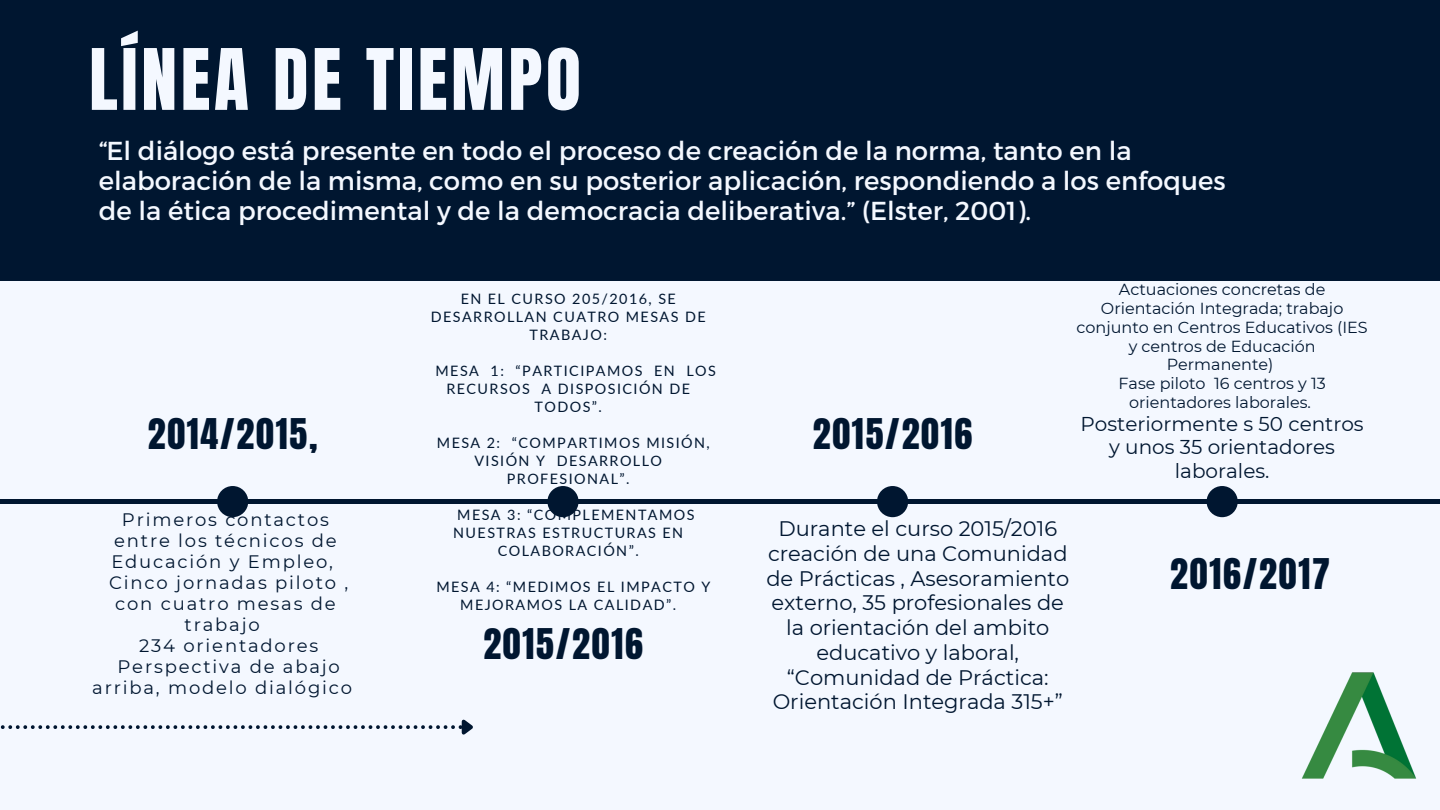
<style>
.page{position:relative;width:1440px;height:810px;background:#f4f8ff}
.page>*{position:absolute;margin:0;border:0;box-sizing:border-box;transform-origin:0 0}
.t1{font:72px "Anton";letter-spacing:.05em;color:#f4f8ff}
.t2{font:36px "Anton";letter-spacing:.05em;color:#001630}
.t3{font:26px/30px "Montserrat";color:#f4f8ff}
.t4{font:21px/24.8px "Montserrat";color:#001630;text-align:center}
.t5{font:20px/23.2px "Montserrat";color:#001630;text-align:center}
.t6{font:18px "Montserrat";letter-spacing:.1em;color:#001630}
.t7{font:16px/18.8px "Montserrat";color:#001630;text-align:center}
.t8{font:14.4px/18px "Lato";letter-spacing:.1em;color:#001630;text-align:center}
</style>
<div class="page">
<hr style="left:0;top:500px;width:1440px;height:4px;background:#001630">
<div style="left:547px;top:486px;width:32px;height:31px;background:#001630;border-radius:50%"></div>
<div style="left:877px;top:486px;width:31px;height:31px;background:#001630;border-radius:50%"></div>
<div style="left:1207px;top:486px;width:31px;height:31px;background:#001630;border-radius:50%"></div>
<div style="left:217px;top:486px;width:31px;height:31px;background:#001630;border-radius:50%"></div>
<div style="left:0;top:0;width:1440px;height:281px;background:#001630"></div>
<svg style="left:0;top:719px;width:473px;height:16px"></svg>
<img style="left:1301px;top:672px;width:116px;height:107px">
<h1 class="t1" style="left:89px;top:28px;width:493px">LÍNEA DE TIEMPO</h1>
<p class="t3" style="left:99px;top:134px;width:1128px">“El diálogo está presente en todo el proceso de creación de la norma, tanto en la elaboración de la misma, como en su posterior aplicación, respondiendo a los enfoques de la ética procedimental y de la democracia deliberativa.” (Elster, 2001).</p>
<p class="t8" style="left:431px;top:289px;width:276px">EN EL CURSO 205/2016, SE<br>DESARROLLAN CUATRO MESAS DE<br>TRABAJO:</p>
<p class="t8" style="left:436px;top:361px;width:282px">MESA 1: “PARTICIPAMOS EN LOS</p>
<p class="t8" style="left:446px;top:379px;width:245px">RECURSOS A DISPOSICIÓN DE</p>
<p class="t8" style="left:535px;top:397px;width:69px">TODOS”.</p>
<p class="t8" style="left:437px;top:433px;width:274px">MESA 2: “COMPARTIMOS MISIÓN,</p>
<p class="t8" style="left:474px;top:451px;width:189px">VISIÓN Y DESARROLLO</p>
<p class="t8" style="left:507px;top:469px;width:124px">PROFESIONAL”.</p>
<p class="t8" style="left:457px;top:505px;width:239px">MESA 3: “COMPLEMENTAMOS</p>
<p class="t8" style="left:453px;top:523px;width:232px">NUESTRAS ESTRUCTURAS EN</p>
<p class="t8" style="left:498px;top:541px;width:143px">COLABORACIÓN”.</p>
<p class="t8" style="left:460px;top:577px;width:252px;text-align:left;text-indent:-24px">MESA 4: “MEDIMOS EL IMPACTO Y<br>MEJORAMOS LA CALIDAD”.</p>
<h2 class="t2" style="left:148px;top:408px;width:171px">2014/2015,</h2>
<h2 class="t2" style="left:813px;top:408px;width:161px">2015/2016</h2>
<p class="t6" style="left:122px;top:508px;width:209px">Primeros contactos</p>
<p class="t6" style="left:114px;top:529px;width:224px">entre los técnicos de</p>
<p class="t6" style="left:111px;top:550px;width:223px">Educación y Empleo,</p>
<p class="t6" style="left:109px;top:571px;width:241px">Cinco jornadas piloto ,</p>
<p class="t6" style="left:115px;top:592px;width:222px">con cuatro mesas de</p>
<p class="t6" style="left:185px;top:613px;width:77px">trabajo</p>
<p class="t6" style="left:139px;top:634px;width:181px">234 orientadores</p>
<p class="t6" style="left:118px;top:655px;width:224px">Perspectiva de abajo</p>
<p class="t6" style="left:92px;top:676px;width:261px">arriba, modelo dialógico</p>
<h3 class="t4" style="left:766px;top:516px;width:304px">Durante el curso 2015/2016 creación de una Comunidad de Prácticas , Asesoramiento externo, 35 profesionales de la orientación del ambito educativo y laboral, “Comunidad de Práctica:<br>Orientación Integrada 315+”</h3>
<h2 class="t2" style="left:483px;top:618px;width:161px">2015/2016</h2>
<p class="t7" style="left:1077px;top:280px;width:293px">Actuaciones concretas de<br>Orientación Integrada; trabajo conjunto en Centros Educativos (IES y centros de Educación<br>Permanente)<br>Fase piloto 16 centros y 13 orientadores laborales.</p>
<h3 class="t5" style="left:1081px;top:412px;width:285px">Posteriormente s 50 centros y unos 35 orientadores laborales.</h3>
<h2 class="t2" style="left:1170px;top:548px;width:161px">2016/2017</h2>
</div>
